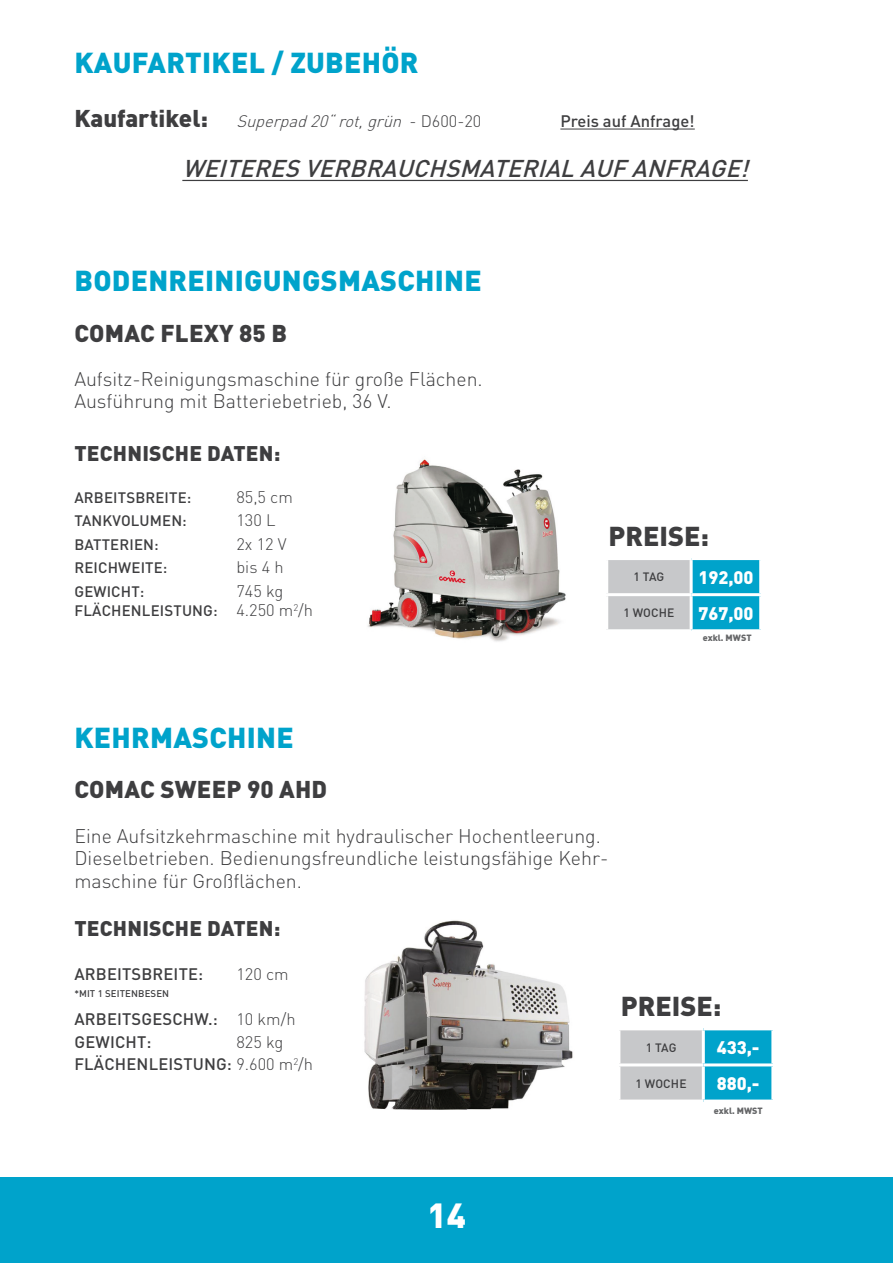
<style>
.page{position:relative;width:893px;height:1263px;background:#fff}
.page>*{position:absolute;margin:0;border:0;box-sizing:border-box;transform-origin:0 0}
.t1{font:900 34.5px "DIN Pro";color:#fff}
.t2{font:900 28.5px "DIN Pro";letter-spacing:.01em;color:#00a3cb}
.t3{font:900 27px "DIN Pro";color:#3e3e40}
.t4{font:italic 500 24px "DIN Pro";color:#3e3e40}
.t5{font:900 24px "DIN Pro";letter-spacing:.01em;color:#3e3e40}
.t6{font:900 21px "DIN Pro";letter-spacing:.01em;color:#3e3e40}
.t7{font:300 19.5px/22.5px "DIN Pro";color:#3e3e40}
.t8{font:900 18px "DIN Pro";color:#fff}
.t9{font:500 16.5px "DIN Pro";letter-spacing:.01em;color:#3e3e40}
.t10{font:italic 300 16.5px "DIN Pro";color:#3e3e40}
.t11{font:300 16.5px "DIN Pro";color:#3e3e40}
.t12{font:500 15px "DIN Pro";letter-spacing:.01em;color:#3e3e40}
.t13{font:500 12px "DIN Pro";letter-spacing:.005em;color:#3e3e40}
.t14{font:500 9.6px "DIN Pro";letter-spacing:.01em;color:#3e3e40}
.t15{font:900 9px "DIN Pro";color:#656668}
.s1{font-weight:900;font-style:normal;font-size:24px}
.s2{font-style:normal}
.s3{font-weight:300;font-size:16.5px}
.s4{font-weight:300}
</style>
<div class="page">
<div style="left:0;top:1178px;width:893px;height:85px;background:#00a3cb"></div>
<hr style="left:560px;top:129px;width:135px;height:1px;background:#3e3e40">
<hr style="left:182px;top:180px;width:566px;height:1px;background:#3e3e40">
<img style="left:368px;top:459px;width:198px;height:183px">
<div style="left:607px;top:559px;width:84px;height:36px;background:#c7c8ca"></div>
<div style="left:691px;top:559px;width:70px;height:36px;background:#00a3cb"></div>
<div style="left:607px;top:595px;width:84px;height:36px;background:#c7c8ca"></div>
<div style="left:691px;top:595px;width:70px;height:36px;background:#00a3cb"></div>
<hr style="left:605px;top:557px;width:86px;height:3px;background:#fff">
<hr style="left:605px;top:560px;width:3px;height:33px;background:#fff">
<hr style="left:605px;top:593px;width:86px;height:3px;background:#fff">
<hr style="left:605px;top:596px;width:3px;height:33px;background:#fff">
<hr style="left:690px;top:596px;width:3px;height:33px;background:#fff">
<hr style="left:759px;top:596px;width:3px;height:33px;background:#fff">
<hr style="left:605px;top:629px;width:86px;height:3px;background:#fff">
<hr style="left:691px;top:629px;width:71px;height:3px;background:#fff">
<hr style="left:690px;top:560px;width:3px;height:33px;background:#fff">
<hr style="left:691px;top:557px;width:71px;height:3px;background:#fff">
<hr style="left:759px;top:560px;width:3px;height:33px;background:#fff">
<hr style="left:691px;top:593px;width:71px;height:3px;background:#fff">
<img style="left:364px;top:920px;width:209px;height:189px">
<div style="left:619px;top:1029px;width:84px;height:36px;background:#c7c8ca"></div>
<div style="left:703px;top:1029px;width:70px;height:36px;background:#00a3cb"></div>
<div style="left:619px;top:1065px;width:84px;height:36px;background:#c7c8ca"></div>
<div style="left:703px;top:1065px;width:70px;height:36px;background:#00a3cb"></div>
<hr style="left:617px;top:1027px;width:86px;height:3px;background:#fff">
<hr style="left:617px;top:1030px;width:3px;height:33px;background:#fff">
<hr style="left:617px;top:1063px;width:86px;height:3px;background:#fff">
<hr style="left:617px;top:1066px;width:3px;height:33px;background:#fff">
<hr style="left:702px;top:1066px;width:3px;height:33px;background:#fff">
<hr style="left:771px;top:1066px;width:3px;height:33px;background:#fff">
<hr style="left:617px;top:1099px;width:86px;height:3px;background:#fff">
<hr style="left:703px;top:1099px;width:71px;height:3px;background:#fff">
<hr style="left:702px;top:1030px;width:3px;height:33px;background:#fff">
<hr style="left:703px;top:1027px;width:71px;height:3px;background:#fff">
<hr style="left:771px;top:1030px;width:3px;height:33px;background:#fff">
<hr style="left:703px;top:1063px;width:71px;height:3px;background:#fff">
<p class="t2" style="left:74px;top:43px;width:345px">KAUFARTIKEL / ZUBEHÖR</p>
<p class="t10" style="left:74px;top:110px;width:409px"><span class="s1">Kaufartikel:</span> Superpad20“rot,grün <span class="s2">- D600-20</span></p>
<p class="t9" style="left:560px;top:110px;width:136px">Preis auf Anfrage!</p>
<p class="t4" style="left:182px;top:152px;width:575px">WEITERESVERBRAUCHSMATERIALAUFANFRAGE!</p>
<p class="t2" style="left:74px;top:262px;width:409px">BODENREINIGUNGSMASCHINE</p>
<p class="t5" style="left:74px;top:317px;width:214px">COMAC FLEXY 85 B</p>
<p class="t7" style="left:74px;top:367px;width:410px">Aufsitz-Reinigungsmaschine für große Flächen.<br>Ausführung mit Batteriebetrieb, 36 V.</p>
<p class="t6" style="left:74px;top:440px;width:207px">TECHNISCHE DATEN:</p>
<p class="t12" style="left:74px;top:487px;width:118px">ARBEITSBREITE:</p>
<p class="t11" style="left:236px;top:486px;width:58px">85,5 cm</p>
<p class="t12" style="left:74px;top:511px;width:114px">TANKVOLUMEN:</p>
<p class="t11" style="left:236px;top:509px;width:41px">130 L</p>
<p class="t12" style="left:74px;top:534px;width:86px">BATTERIEN:</p>
<p class="t11" style="left:236px;top:532px;width:52px">2x 12 V</p>
<p class="t12" style="left:74px;top:557px;width:95px">REICHWEITE:</p>
<p class="t11" style="left:236px;top:556px;width:49px">bis 4 h</p>
<p class="t12" style="left:74px;top:581px;width:71px">GEWICHT:</p>
<p class="t11" style="left:236px;top:579px;width:49px">745 kg</p>
<p class="t12" style="left:74px;top:601px;width:240px">FLÄCHENLEISTUNG: <span class="s3">4.250 m</span><sup>2</sup><span class="s3">/h</span></p>
<p class="t3" style="left:609px;top:518px;width:102px">PREISE:</p>
<p class="t13" style="left:633px;top:569px;width:32px">1 TAG</p>
<p class="t8" style="left:698px;top:565px;width:57px">192,00</p>
<p class="t13" style="left:623px;top:605px;width:52px">1 WOCHE</p>
<p class="t8" style="left:698px;top:601px;width:57px">767,00</p>
<p class="t15" style="left:703px;top:631px;width:50px">exkl. MWST</p>
<p class="t2" style="left:74px;top:718px;width:221px">KEHRMASCHINE</p>
<p class="t5" style="left:74px;top:773px;width:254px">COMAC SWEEP 90 AHD</p>
<p class="t7" style="left:74px;top:823px;width:535px">Eine Aufsitzkehrmaschine mit hydraulischer Hochentleerung.<br>Dieselbetrieben. Bedienungsfreundliche leistungsfähige Kehr&shy;maschine für Großflächen.</p>
<p class="t6" style="left:74px;top:914px;width:207px">TECHNISCHE DATEN:</p>
<p class="t9" style="left:74px;top:963px;width:130px">ARBEITSBREITE:</p>
<p class="t11" style="left:236px;top:963px;width:54px">120 cm</p>
<p class="t14" style="left:74px;top:987px;width:96px">*MIT 1 SEITENBESEN</p>
<p class="t9" style="left:74px;top:1008px;width:223px">ARBEITSGESCHW.: <span class="s4">10 km/h</span></p>
<p class="t9" style="left:74px;top:1030px;width:78px">GEWICHT:</p>
<p class="t11" style="left:236px;top:1030px;width:49px">825 kg</p>
<p class="t9" style="left:74px;top:1053px;width:240px">FLÄCHENLEISTUNG: <span class="s4">9.600 m</span><sup>2</sup><span class="s4">/h</span></p>
<p class="t3" style="left:621px;top:988px;width:102px">PREISE:</p>
<p class="t13" style="left:646px;top:1039px;width:32px">1 TAG</p>
<p class="t8" style="left:717px;top:1035px;width:44px">433,-</p>
<p class="t13" style="left:636px;top:1075px;width:52px">1 WOCHE</p>
<p class="t8" style="left:717px;top:1071px;width:44px">880,-</p>
<p class="t15" style="left:714px;top:1105px;width:50px">exkl. MWST</p>
<p class="t1" style="left:428px;top:1192px;width:40px">14</p>
</div>
